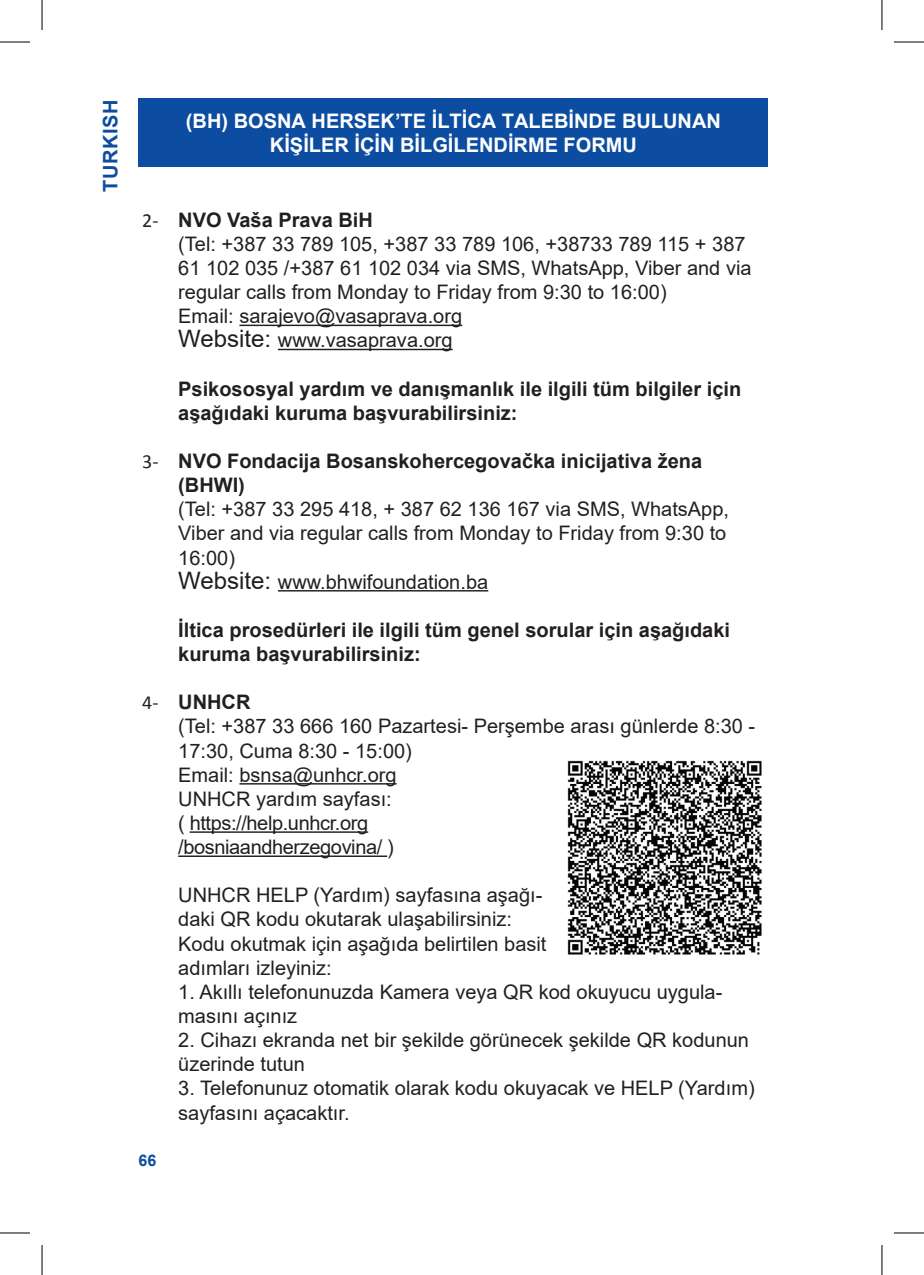
<style>
.page{position:relative;width:924px;height:1275px;background:#fff}
.page>*{position:absolute;margin:0;border:0;box-sizing:border-box;transform-origin:0 0}
.t1{font:20px/24.2px "Arial";color:#231f20}
.t2{font:700 20px/24.2px "Arial";color:#231f20}
.t3{font:700 20px/24px "Arial";color:#fff;text-align:center}
.t4{font:700 20px "Arial";letter-spacing:.035em;color:#0d4da1}
.t5{font:700 16px "Arial";color:#0d4da1}
.s1{font-family:"Calibri"}
.s2{font-weight:700}
.s3{font-size:24px}
.s4{font-family:"Calibri";font-weight:400}
</style>
<div class="page">
<hr style="left:239px;top:325px;width:223px;height:1px;background:#231f20">
<hr style="left:278px;top:349px;width:174px;height:1px;background:#231f20">
<hr style="left:278px;top:590px;width:210px;height:1px;background:#231f20">
<hr style="left:239px;top:783px;width:157px;height:1px;background:#231f20">
<hr style="left:189px;top:831px;width:179px;height:2px;background:#231f20">
<hr style="left:178px;top:855px;width:209px;height:2px;background:#231f20">
<div style="left:138px;top:99px;width:630px;height:68px;background:#0d4da1"></div>
<img style="left:567px;top:760px;width:195px;height:195px">
<hr style="left:0;top:42px;width:30px;height:1px;background:#000">
<hr style="left:893px;top:42px;width:30px;height:1px;background:#000">
<hr style="left:0;top:1232px;width:30px;height:1px;background:#000">
<hr style="left:893px;top:1232px;width:30px;height:1px;background:#000">
<hr style="left:42px;top:0;width:1px;height:30px;background:#000">
<hr style="left:42px;top:1245px;width:1px;height:30px;background:#000">
<hr style="left:881px;top:0;width:1px;height:30px;background:#000">
<hr style="left:881px;top:1245px;width:1px;height:30px;background:#000">
<p class="t4" style="left:96px;top:192px;width:95px;rotate:-90deg">TURKISH</p>
<p class="t3" style="left:186px;top:109px;width:536px">(BH) BOSNA HERSEK’TE İLTİCA TALEBİNDE BULUNAN<br>KİŞİLER İÇİN BİLGİLENDİRME FORMU</p>
<p class="t1" style="left:178px;top:207px;width:574px;text-indent:-36px"><span class="s1">2-</span> <span class="s2">NVO Vaša Prava BiH<br></span>(Tel: +387 33 789 105, +387 33 789 106, +38733 789 115 + 387<br>61 102 035 /+387 61 102 034 via SMS, WhatsApp, Viber and via regular calls from Monday to Friday from 9:30 to 16:00)<br>Email: sarajevo@vasaprava.org<br><span class="s3">Website:</span> www.vasaprava.org</p>
<p class="t2" style="left:178px;top:377px;width:564px">Psikososyal yardım ve danışmanlık ile ilgili tüm bilgiler için aşağıdaki kuruma başvurabilirsiniz:</p>
<p class="t2" style="left:178px;top:449px;width:525px;text-indent:-36px"><span class="s4">3-</span> NVO Fondacija Bosanskohercegovačka inicijativa žena (BHWI)</p>
<p class="t1" style="left:178px;top:497px;width:552px">(Tel: +387 33 295 418, + 387 62 136 167 via SMS, WhatsApp, Viber and via regular calls from Monday to Friday from 9:30 to 16:00)<br><span class="s3">Website:</span> www.bhwifoundation.ba</p>
<p class="t2" style="left:178px;top:618px;width:553px">İltica prosedürleri ile ilgili tüm genel sorular için aşağıdaki kuruma başvurabilirsiniz:</p>
<p class="t1" style="left:178px;top:690px;width:578px;text-indent:-36px"><span class="s1">4-</span> <span class="s2">UNHCR<br></span>(Tel: +387 33 666 160 Pazartesi- Perşembe arası günlerde 8:30 -<br>17:30, Cuma 8:30 - 15:00)<br>Email: bsnsa@unhcr.org<br>UNHCR yardım sayfası:<br>( https://help.unhcr.org<br>/bosniaandherzegovina/ )</p>
<p class="t1" style="left:178px;top:883px;width:369px">UNHCR HELP (Yardım) sayfasına aşağı&shy;daki QR kodu okutarak ulaşabilirsiniz:<br>Kodu okutmak için aşağıda belirtilen basit adımları izleyiniz:</p>
<p class="t1" style="left:178px;top:979px;width:545px">1. Akıllı telefonunuzda Kamera veya QR kod okuyucu uygula&shy;masını açınız</p>
<p class="t1" style="left:178px;top:1028px;width:572px">2. Cihazı ekranda net bir şekilde görünecek şekilde QR kodunun üzerinde tutun</p>
<p class="t1" style="left:178px;top:1076px;width:577px">3. Telefonunuz otomatik olarak kodu okuyacak ve HELP (Yardım) sayfasını açacaktır.</p>
<p class="t5" style="left:138px;top:1149px;width:19px">66</p>
</div>
